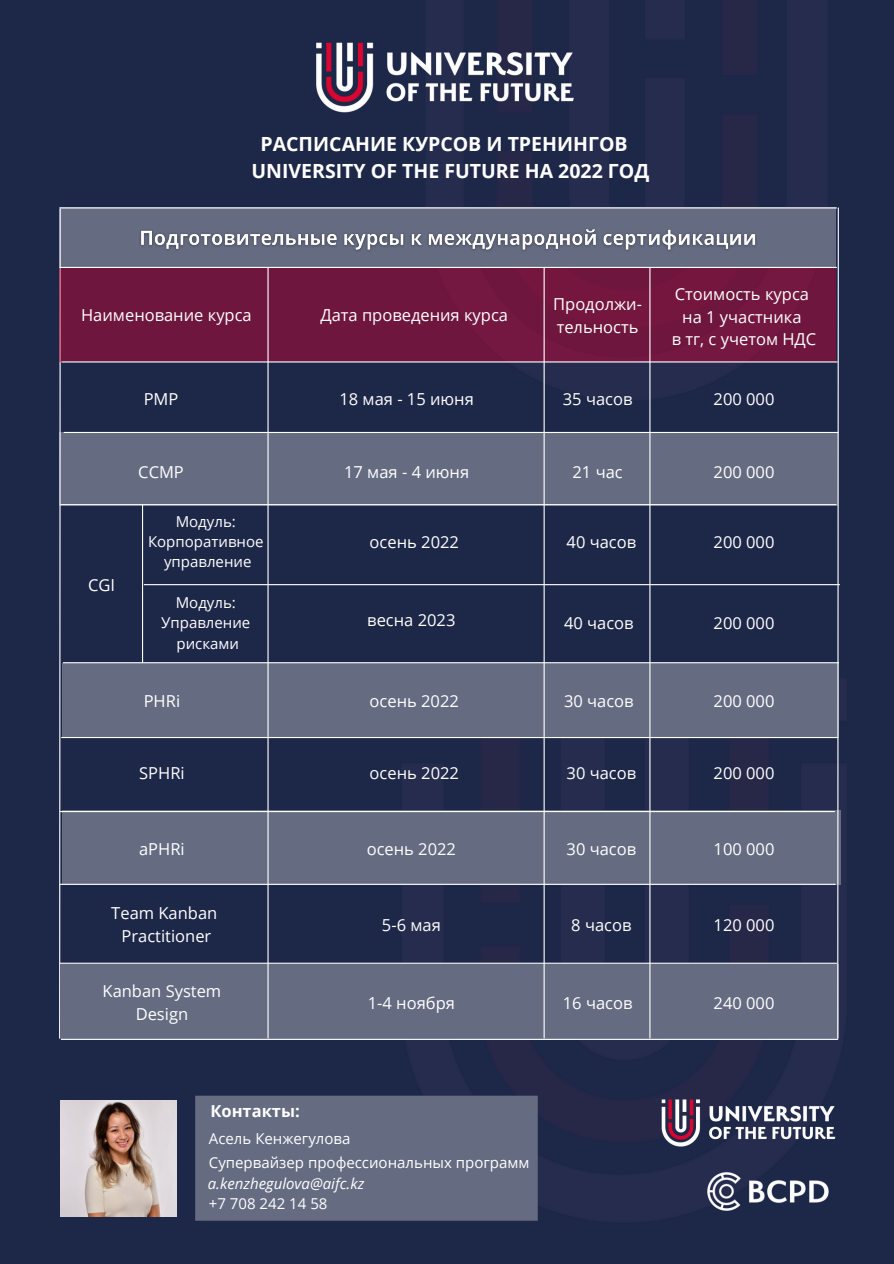
<style>
.page{position:relative;width:894px;height:1264px;background:#fff}
.page>*{position:absolute;margin:0;border:0;box-sizing:border-box;transform-origin:0 0}
.t1{font:700 19.5px "Open Sans";color:#fff}
.t2{font:16.5px "Open Sans";color:#fff}
.t3{font:700 16.5px "Open Sans";color:#fff}
.t4{font:15px "Open Sans";color:#fff}
.t5{font:italic 15px "Open Sans";color:#fff}
</style>
<div class="page">
<div style="left:0;top:0;width:893px;height:1263px;background:#1d2748"></div>
<img style="left:61px;top:1100px;width:116px;height:116px">
<div style="left:59px;top:207px;width:776px;height:61px;background:#656c82"></div>
<hr style="left:60px;top:207px;width:776px;height:1px;background:#fff">
<div style="left:62px;top:663px;width:776px;height:74px;background:#656c82"></div>
<div style="left:62px;top:810px;width:778px;height:74px;background:#656c82"></div>
<div style="left:59px;top:432px;width:778px;height:73px;background:#656c82"></div>
<svg style="left:58px;top:208px;width:3px;height:831px;background:#75778c"></svg>
<div style="left:60px;top:964px;width:778px;height:74px;background:#656c82"></div>
<svg style="left:836px;top:207px;width:3px;height:832px;background:#82889a"></svg>
<div style="left:60px;top:268px;width:775px;height:93px;background:#6f163e"></div>
<hr style="left:60px;top:267px;width:776px;height:1px;background:#fff">
<hr style="left:267px;top:267px;width:1px;height:770px;background:#fff">
<hr style="left:543px;top:267px;width:1px;height:770px;background:#fff">
<hr style="left:649px;top:267px;width:1px;height:770px;background:#fff">
<hr style="left:62px;top:361px;width:775px;height:1px;background:#fff">
<hr style="left:64px;top:432px;width:774px;height:1px;background:#fff">
<hr style="left:61px;top:504px;width:774px;height:1px;background:#fff">
<hr style="left:144px;top:584px;width:695px;height:1px;background:#fff">
<hr style="left:63px;top:662px;width:775px;height:1px;background:#fff">
<hr style="left:62px;top:737px;width:775px;height:1px;background:#fff">
<hr style="left:60px;top:811px;width:774px;height:1px;background:#fff">
<hr style="left:142px;top:504px;width:1px;height:158px;background:#fff">
<hr style="left:60px;top:962px;width:776px;height:1px;background:#fff">
<div style="left:195px;top:1095px;width:342px;height:125px;background:#656c82"></div>
<img style="left:307px;top:34px;width:273px;height:78px">
<img style="left:656px;top:1095px;width:184px;height:56px">
<img style="left:701px;top:1170px;width:133px;height:43px">
<img style="left:140px;top:229px;width:616px;height:22px">
<hr style="left:60px;top:883px;width:775px;height:1px;background:#fff">
<hr style="left:61px;top:1038px;width:776px;height:1px;background:#fff">
<p class="t1" style="left:260px;top:130px;width:368px">РАСПИСАНИЕ КУРСОВ И ТРЕНИНГОВ</p>
<p class="t1" style="left:251px;top:157px;width:399px">UNIVERSITY OF THE FUTURE НА 2022 ГОД</p>
<p class="t2" style="left:81px;top:304px;width:172px">Наименование курса</p>
<p class="t2" style="left:320px;top:304px;width:189px">Дата проведения курса</p>
<p class="t2" style="left:553px;top:293px;width:90px">Продолжи-</p>
<p class="t2" style="left:556px;top:315px;width:83px">тельность</p>
<p class="t2" style="left:674px;top:282px;width:136px">Стоимость курса</p>
<p class="t2" style="left:682px;top:305px;width:121px">на 1 участника</p>
<p class="t2" style="left:671px;top:327px;width:146px">в тг, с учетом НДС</p>
<p class="t2" style="left:144px;top:387px;width:36px">PMP</p>
<p class="t2" style="left:339px;top:387px;width:136px">18 мая - 15 июня</p>
<p class="t2" style="left:562px;top:387px;width:71px">35 часов</p>
<p class="t2" style="left:713px;top:387px;width:62px">200 000</p>
<p class="t2" style="left:88px;top:573px;width:28px">CGI</p>
<p class="t2" style="left:138px;top:460px;width:47px">CCMP</p>
<p class="t4" style="left:176px;top:511px;width:62px">Модуль:</p>
<p class="t4" style="left:148px;top:531px;width:117px">Корпоративное</p>
<p class="t4" style="left:164px;top:551px;width:89px">управление</p>
<p class="t4" style="left:176px;top:592px;width:62px">Модуль:</p>
<p class="t4" style="left:161px;top:612px;width:90px">Управление</p>
<p class="t4" style="left:176px;top:632px;width:64px">рисками</p>
<p class="t2" style="left:344px;top:460px;width:126px">17 мая - 4 июня</p>
<p class="t2" style="left:572px;top:460px;width:52px">21 час</p>
<p class="t2" style="left:713px;top:460px;width:62px">200 000</p>
<p class="t2" style="left:369px;top:530px;width:91px">осень 2022</p>
<p class="t2" style="left:367px;top:608px;width:90px">весна 2023</p>
<p class="t2" style="left:566px;top:530px;width:71px">40 часов</p>
<p class="t2" style="left:713px;top:530px;width:62px">200 000</p>
<p class="t2" style="left:564px;top:611px;width:71px">40 часов</p>
<p class="t2" style="left:713px;top:611px;width:62px">200 000</p>
<p class="t2" style="left:144px;top:689px;width:38px">PHRi</p>
<p class="t2" style="left:369px;top:689px;width:91px">осень 2022</p>
<p class="t2" style="left:564px;top:689px;width:71px">30 часов</p>
<p class="t2" style="left:713px;top:689px;width:62px">200 000</p>
<p class="t2" style="left:139px;top:761px;width:47px">SPHRi</p>
<p class="t2" style="left:369px;top:761px;width:91px">осень 2022</p>
<p class="t2" style="left:566px;top:761px;width:71px">30 часов</p>
<p class="t2" style="left:713px;top:761px;width:62px">200 000</p>
<p class="t2" style="left:139px;top:837px;width:47px">aPHRi</p>
<p class="t2" style="left:366px;top:837px;width:91px">осень 2022</p>
<p class="t2" style="left:566px;top:837px;width:71px">30 часов</p>
<p class="t2" style="left:713px;top:837px;width:62px">100 000</p>
<p class="t2" style="left:111px;top:901px;width:107px">Team Kanban</p>
<p class="t2" style="left:121px;top:924px;width:91px">Practitioner</p>
<p class="t2" style="left:102px;top:979px;width:120px">Kanban System</p>
<p class="t2" style="left:136px;top:1002px;width:54px">Design</p>
<p class="t2" style="left:382px;top:913px;width:60px">5-6 мая</p>
<p class="t2" style="left:367px;top:991px;width:89px">1-4 ноября</p>
<p class="t3" style="left:210px;top:1099px;width:91px">Контакты:</p>
<p class="t4" style="left:209px;top:1152px;width:322px">Супервайзер профессиональных программ</p>
<p class="t4" style="left:209px;top:1128px;width:143px">Асель Кенжегулова</p>
<p class="t5" style="left:208px;top:1173px;width:158px">a.kenzhegulova@aifc.kz</p>
<p class="t4" style="left:209px;top:1193px;width:120px">+7 708 242 14 58</p>
<p class="t2" style="left:571px;top:913px;width:62px">8 часов</p>
<p class="t2" style="left:562px;top:991px;width:71px">16 часов</p>
<p class="t2" style="left:713px;top:913px;width:62px">120 000</p>
<p class="t2" style="left:713px;top:991px;width:62px">240 000</p>
</div>
